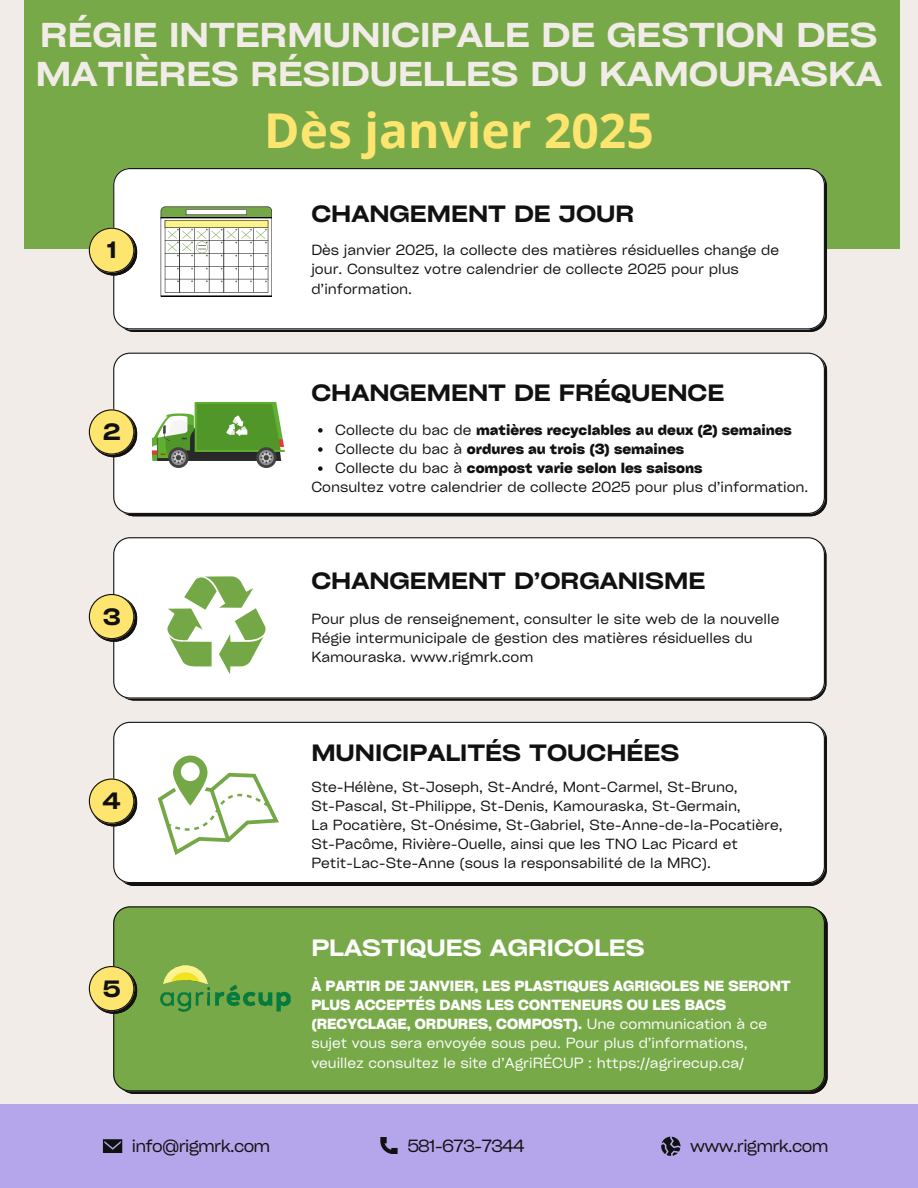
<style>
.page{position:relative;width:918px;height:1188px;background:#f1ece8}
.page>*{position:absolute;margin:0;border:0;box-sizing:border-box;transform-origin:0 0}
.t1{font:700 48px "Open Sans";color:#fee570}
.t2{font:600 expanded 33px/39.3px "Cy Grotesk";color:#f1ece8}
.t3{font:600 expanded 22.65px "Cy Grotesk";color:#111}
.t4{font:600 expanded 22.65px "Cy Grotesk";color:#fff}
.t5{font:16.95px "Cy Grotesk Key";letter-spacing:-.04em;color:#111}
.t6{font:14.1px/19px "Cy Grotesk Key";color:#111}
.t7{font:14.1px/19.2px "Cy Grotesk Key";color:#fff}
.t8{font:700 14.1px "Cy Grotesk Key";color:#111}
.s1{font-weight:400}
.s2{font-weight:700}
</style>
<div class="page">
<div style="left:25px;top:0;width:875px;height:248px;background:#77a948"></div>
<svg style="left:124px;top:179px;width:703px;height:153px"></svg>
<div style="left:113px;top:168px;width:712px;height:161px;background:#fff"></div>
<div style="left:113px;top:353px;width:712px;height:160px;background:#fff"></div>
<div style="left:113px;top:537px;width:712px;height:161px;background:#fff"></div>
<div style="left:113px;top:722px;width:712px;height:161px;background:#fff"></div>
<div style="left:113px;top:906px;width:712px;height:185px;background:#77a948"></div>
<div style="left:0;top:1104px;width:918px;height:84px;background:#b5a5eb"></div>
<svg style="left:103px;top:1139px;width:19px;height:14px"></svg>
<svg style="left:661px;top:1137px;width:19px;height:19px"></svg>
<svg style="left:380px;top:1137px;width:17px;height:17px"></svg>
<svg style="left:89px;top:228px;width:48px;height:47px"></svg>
<svg style="left:89px;top:409px;width:48px;height:48px"></svg>
<svg style="left:89px;top:594px;width:48px;height:48px"></svg>
<svg style="left:89px;top:779px;width:48px;height:47px"></svg>
<svg style="left:89px;top:966px;width:48px;height:48px"></svg>
<img style="left:152px;top:955px;width:145px;height:67px">
<svg style="left:165px;top:573px;width:102px;height:101px"></svg>
<img style="left:152px;top:403px;width:133px;height:65px">
<svg style="left:158px;top:756px;width:121px;height:99px"></svg>
<svg style="left:161px;top:207px;width:111px;height:89px"></svg>
<hr style="left:161px;top:217px;width:111px;height:1px;background:#000">
<hr style="left:161px;top:218px;width:111px;height:1px;background:#000">
<hr style="left:161px;top:296px;width:111px;height:1px;background:#000">
<svg style="left:318px;top:428px;width:5px;height:5px"></svg>
<svg style="left:318px;top:447px;width:5px;height:5px"></svg>
<svg style="left:318px;top:466px;width:5px;height:5px"></svg>
<p class="t2" style="left:36px;top:14px;width:848px">RÉGIE INTERMUNICIPALE DE GESTION DES<br>MATIÈRES RÉSIDUELLES DU KAMOURASKA</p>
<h3 class="t1" style="left:264px;top:97px;width:391px">Dès janvier 2025</h3>
<p class="t3" style="left:107px;top:236px;width:11px">1</p>
<h2 class="t3" style="left:311px;top:200px;width:325px">CHANGEMENT DE JOUR</h2>
<p class="t6" style="left:311px;top:240px;width:469px">Dès janvier 2025, la collecte des matières résiduelles change de jour. Consultez votre calendrier de collecte 2025 pour plus d’information.</p>
<h3 class="t3" style="left:103px;top:417px;width:19px">2</h3>
<h1 class="t3" style="left:311px;top:378px;width:414px">CHANGEMENT DE FRÉQUENCE</h1>
<h3 class="t8" style="left:335px;top:421px;width:458px"><span class="s1">Collecte du bac de</span> matières recyclables au deux (2) semaines</h3>
<p class="t8" style="left:335px;top:440px;width:350px"><span class="s1">Collecte du bac à</span> ordures au trois (3) semaines</p>
<p class="t8" style="left:335px;top:459px;width:369px"><span class="s1">Collecte du bac à</span> compost varie selon les saisons</p>
<p class="t6" style="left:311px;top:477px;width:499px">Consultez votre calendrier de collecte 2025 pour plus d’information.</p>
<p class="t3" style="left:103px;top:602px;width:19px">3</p>
<h3 class="t3" style="left:311px;top:566px;width:395px">CHANGEMENT D’ORGANISME</h3>
<p class="t6" style="left:311px;top:609px;width:470px">Pour plus de renseignement, consulter le site web de la nouvelle<br>Régie intermunicipale de gestion des matières résiduelles du<br>Kamouraska. www.rigmrk.com</p>
<p class="t3" style="left:103px;top:786px;width:19px">4</p>
<p class="t3" style="left:103px;top:974px;width:19px">5</p>
<p class="t3" style="left:311px;top:738px;width:369px">MUNICIPALITÉS TOUCHÉES</p>
<p class="t6" style="left:311px;top:777px;width:473px">Ste-Hélène, St-Joseph, St-André, Mont-Carmel, St-Bruno, St-Pascal, St-Philippe, St-Denis, Kamouraska, St-Germain,<br>La Pocatière, St-Onésime, St-Gabriel, Ste-Anne-de-la-Pocatière, St-Pacôme, Rivière-Ouelle, ainsi que les TNO Lac Picard et Petit-Lac-Ste-Anne (sous la responsabilité de la MRC).</p>
<p class="t4" style="left:311px;top:933px;width:335px">PLASTIQUES AGRICOLES</p>
<p class="t7" style="left:311px;top:976px;width:481px"><span class="s2">À PARTIR DE JANVIER, LES PLASTIQUES AGRIGOLES NE SERONT PLUS ACCEPTÉS DANS LES CONTENEURS OU LES BACS (RECYCLAGE, ORDURES, COMPOST).</span> Une communication à ce sujet vous sera envoyée sous peu. Pour plus d’informations, veuillez consultez le site d’AgriRÉCUP : https://agrirecup.ca/</p>
<h3 class="t5" style="left:132px;top:1135px;width:140px">info@rigmrk.com</h3>
<p class="t5" style="left:407px;top:1135px;width:119px">581-673-7344</p>
<p class="t5" style="left:690px;top:1135px;width:140px">www.rigmrk.com</p>
</div>
